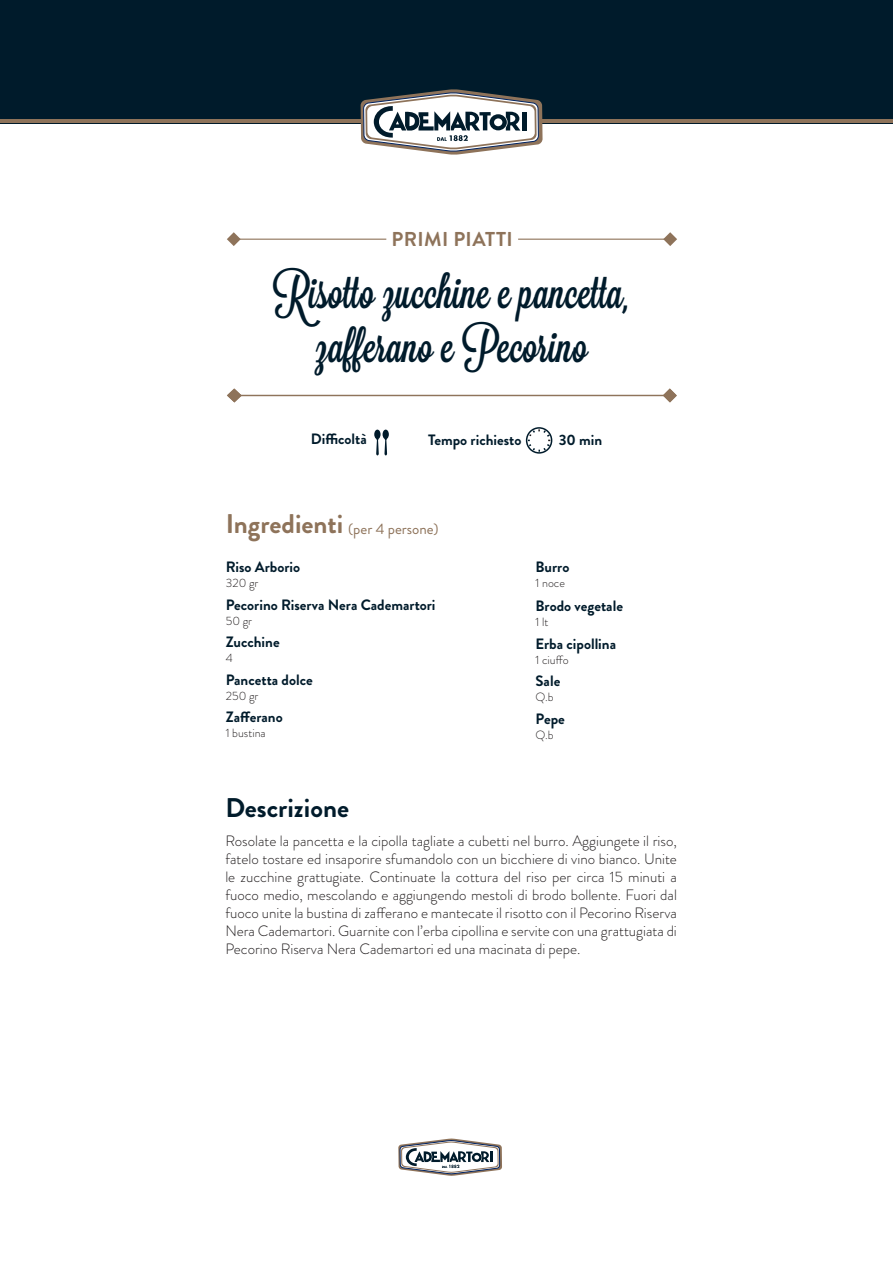
<style>
.page{position:relative;width:893px;height:1263px;background:#fff}
.page>*{position:absolute;margin:0;border:0;box-sizing:border-box;transform-origin:0 0}
.t1{font:45px "Lavanderia Sturdy";color:#001b2b}
.t2{font:700 27px "Brandon Grotesque";color:#8e735a}
.t3{font:700 27px "Brandon Grotesque";color:#001b2b}
.t4{font:700 20.1px "Brandon Grotesque";letter-spacing:.02em;color:#8e735a}
.Descrizione{font:300 15px/18px "Brandon Grotesque";color:#231f20;text-align:justify}
.Ingredienti{font:700 15px "Brandon Grotesque";color:#001b2b}
.Descrizione-2{font:15px "Brandon Grotesque";color:#8e735a}
.Ingredienti-2{font:300 12px "Brandon Grotesque";color:#231f20}
</style>
<div class="page">
<div style="left:0;top:0;width:893px;height:123px;background:#001b2b"></div>
<hr style="left:0;top:119px;width:893px;height:4px;background:#8e735a">
<svg style="left:361px;top:89px;width:182px;height:66px"></svg>
<svg style="left:374px;top:430px;width:15px;height:25px"></svg>
<svg style="left:227px;top:232px;width:14px;height:14px"></svg>
<hr style="left:231px;top:239px;width:155px;height:1px;background:#8e735a">
<svg style="left:663px;top:232px;width:14px;height:14px"></svg>
<hr style="left:518px;top:239px;width:148px;height:1px;background:#8e735a">
<svg style="left:227px;top:388px;width:15px;height:15px"></svg>
<hr style="left:236px;top:395px;width:434px;height:1px;background:#8e735a">
<svg style="left:663px;top:388px;width:14px;height:15px"></svg>
<svg style="left:398px;top:1138px;width:104px;height:38px"></svg>
<svg style="left:525px;top:427px;width:28px;height:27px"></svg>
<p class="t4" style="left:392px;top:225px;width:123px">PRIMI PIATTI</p>
<p class="t1" style="left:273px;top:266px;width:359px">Risotto zucchine e pancetta,</p>
<p class="t1" style="left:316px;top:320px;width:273px">zafferano e Pecorino</p>
<p class="Ingredienti" style="left:311px;top:428px;width:57px">Difficoltà</p>
<p class="Ingredienti" style="left:428px;top:429px;width:95px">Tempo richiesto</p>
<p class="Ingredienti" style="left:559px;top:429px;width:45px">30 min</p>
<h2 class="t2" style="left:226px;top:505px;width:119px">Ingredienti</h2>
<p class="Descrizione-2" style="left:348px;top:518px;width:92px">(per 4 persone)</p>
<p class="Ingredienti" style="left:226px;top:556px;width:76px">Riso Arborio</p>
<p class="Ingredienti-2" style="left:226px;top:575px;width:34px">320 gr</p>
<p class="Ingredienti" style="left:226px;top:594px;width:211px">Pecorino Riserva Nera Cademartori</p>
<p class="Ingredienti-2" style="left:226px;top:612px;width:28px">50 gr</p>
<p class="Ingredienti" style="left:226px;top:631px;width:55px">Zucchine</p>
<p class="Ingredienti-2" style="left:226px;top:650px;width:8px">4</p>
<p class="Ingredienti" style="left:226px;top:669px;width:88px">Pancetta dolce</p>
<p class="Ingredienti-2" style="left:226px;top:687px;width:34px">250 gr</p>
<p class="Ingredienti" style="left:226px;top:706px;width:58px">Zafferano</p>
<p class="Ingredienti-2" style="left:226px;top:725px;width:41px">1 bustina</p>
<p class="t3" style="left:225px;top:789px;width:125px">Descrizione</p>
<p class="Ingredienti" style="left:536px;top:556px;width:35px">Burro</p>
<p class="Ingredienti-2" style="left:536px;top:575px;width:31px">1 noce</p>
<p class="Ingredienti" style="left:536px;top:595px;width:89px">Brodo vegetale</p>
<p class="Ingredienti-2" style="left:536px;top:614px;width:14px">1 lt</p>
<p class="Ingredienti" style="left:536px;top:633px;width:82px">Erba cipollina</p>
<p class="Ingredienti-2" style="left:536px;top:651px;width:35px">1 ciuffo</p>
<p class="Ingredienti" style="left:536px;top:670px;width:26px">Sale</p>
<p class="Ingredienti-2" style="left:536px;top:689px;width:20px">Q.b</p>
<p class="Ingredienti" style="left:536px;top:708px;width:31px">Pepe</p>
<p class="Ingredienti-2" style="left:536px;top:726px;width:20px">Q.b</p>
<p class="Descrizione" style="left:225px;top:832px;width:453px">Rosolate la pancetta e la cipolla tagliate a cubetti nel burro. Aggiungete il riso, fatelo tostare ed insaporire sfumandolo con un bicchiere di vino bianco. Unite le zucchine grattugiate. Continuate la cottura del riso per circa 15 minuti a fuoco medio, mescolando e aggiungendo mestoli di brodo bollente. Fuori dal fuoco unite la bustina di zafferano e mantecate il risotto con il Pecorino Riserva Nera Cademartori. Guarnite con l’erba cipollina e servite con una grattugiata di Pecorino Riserva Nera Cademartori ed una macinata di pepe.</p>
</div>
